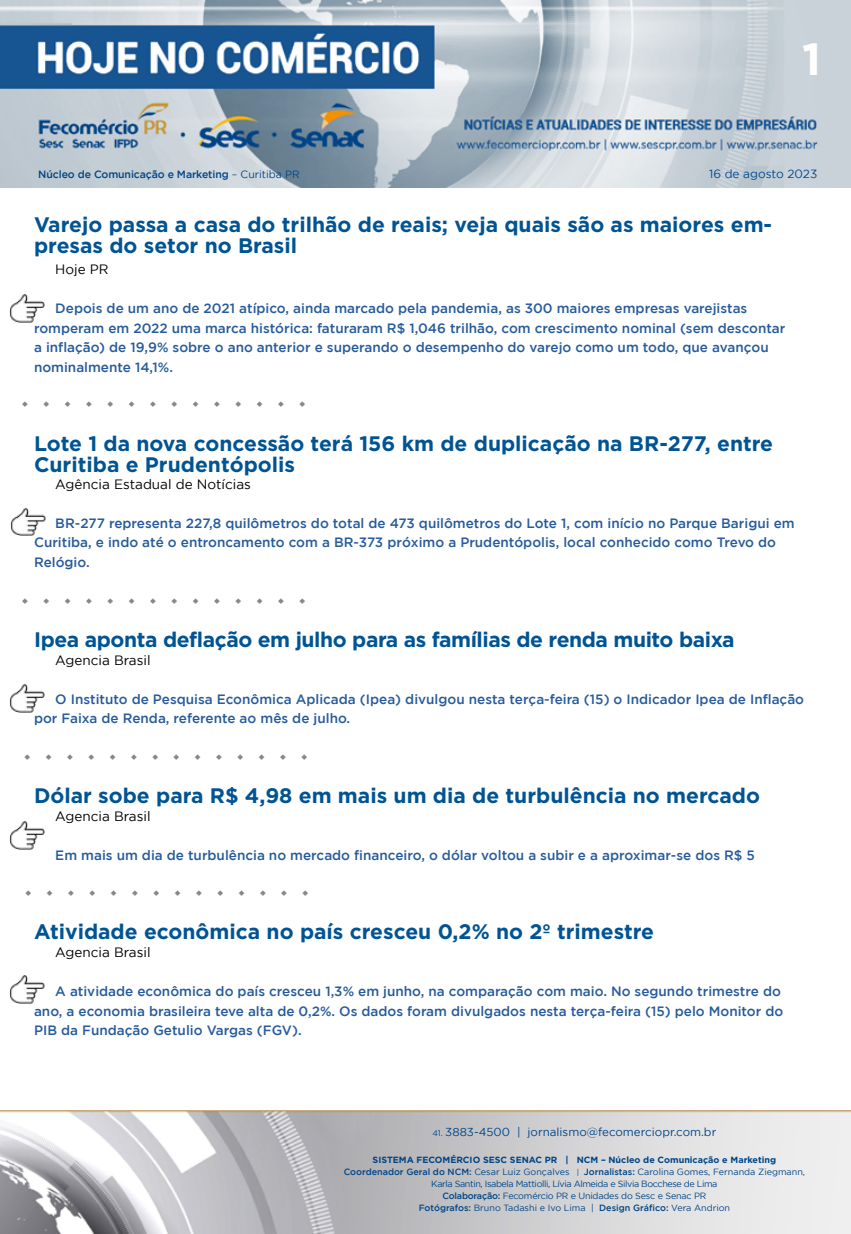
<style>
.page{position:relative;width:851px;height:1234px;background:#fff}
.page>*{position:absolute;margin:0;border:0;box-sizing:border-box;transform-origin:0 0}
.t1{font:700 45px "Gotham";color:#fff}
.t2{font:700 21px/21px "Gotham";color:#005493}
.t3{font:700 21px "Gotham";letter-spacing:-.02em;color:#005493}
.t4{font:500 13.5px/19.5px "Gotham";color:#275b9b}
.t5{font:13.5px "Gotham";color:#000}
.t6{font:11.85px "Gotham";color:#004a93}
.t7{font:11.55px "Gotham";color:#004587}
.t8{font:500 10.5px "Gotham";letter-spacing:-.01em;color:#004587}
.t9{font:9px/12px "Gotham";letter-spacing:-.02em;color:#004587;text-align:center}
.s1{font-weight:400}
.s2{font-size:8.25px}
.s3{font-weight:700}
.s4{font-weight:500}
.s5{font-size:7.65px}
</style>
<div class="page">
<img style="left:0;top:0;width:850px;height:188px">
<img style="left:0;top:1110px;width:850px;height:123px">
<img style="left:11px;top:508px;width:35px;height:27px">
<img style="left:9px;top:294px;width:36px;height:28px">
<img style="left:9px;top:684px;width:36px;height:28px">
<img style="left:9px;top:821px;width:36px;height:28px">
<img style="left:9px;top:975px;width:36px;height:28px">
<h1 class="t1" style="left:802px;top:33px;width:20px">1</h1>
<p class="t8" style="left:38px;top:168px;width:263px">Núcleo de Comunicação e Marketing <span class="s1">– Curitiba PR</span></p>
<p class="t6" style="left:709px;top:168px;width:110px">16 de agosto 2023</p>
<h2 class="t2" style="left:34px;top:213px;width:739px">Varejo passa a casa do trilhão de reais; veja quais são as maiores em&shy;presas do setor no Brasil</h2>
<p class="t5" style="left:55px;top:262px;width:55px">Hoje PR</p>
<p class="t4" style="left:34px;top:298px;width:752px;text-indent:21px">Depois de um ano de 2021 atípico, ainda marcado pela pandemia, as 300 maiores empresas varejistas romperam em 2022 uma marca histórica: faturaram R$ 1,046 trilhão, com crescimento nominal (sem descontar a inflação) de 19,9% sobre o ano anterior e superando o desempenho do varejo como um todo, que avançou nominalmente 14,1%.</p>
<h2 class="t2" style="left:34px;top:433px;width:740px">Lote 1 da nova concessão terá 156 km de duplicação na BR-277, entre<br>Curitiba e Prudentópolis</h2>
<p class="t5" style="left:55px;top:476px;width:197px">Agência Estadual de Notícias</p>
<p class="t4" style="left:34px;top:513px;width:762px;text-indent:21px">BR-277 representa 227,8 quilômetros do total de 473 quilômetros do Lote 1, com início no Parque Barigui em<br>Curitiba, e indo até o entroncamento com a BR-373 próximo a Prudentópolis, local conhecido como Trevo do<br>Relógio.</p>
<h2 class="t3" style="left:34px;top:626px;width:702px">Ipea aponta deflação em julho para as famílias de renda muito baixa</h2>
<p class="t5" style="left:55px;top:652px;width:97px">Agencia Brasil</p>
<p class="t4" style="left:34px;top:688px;width:771px;text-indent:21px">O Instituto de Pesquisa Econômica Aplicada (Ipea) divulgou nesta terça-feira (15) o Indicador Ipea de Inflação por Faixa de Renda, referente ao mês de julho.</p>
<h2 class="t2" style="left:34px;top:784px;width:727px">Dólar sobe para R$ 4,98 em mais um dia de turbulência no mercado</h2>
<p class="t5" style="left:55px;top:808px;width:97px">Agencia Brasil</p>
<p class="t4" style="left:55px;top:844px;width:701px">Em mais um dia de turbulência no mercado financeiro, o dólar voltou a subir e a aproximar-se dos R$ 5</p>
<h2 class="t2" style="left:34px;top:920px;width:621px">Atividade econômica no país cresceu 0,2% no 2º trimestre</h2>
<p class="t5" style="left:55px;top:944px;width:97px">Agencia Brasil</p>
<p class="t4" style="left:34px;top:981px;width:750px;text-indent:21px">A atividade econômica do país cresceu 1,3% em junho, na comparação com maio. No segundo trimestre do ano, a economia brasileira teve alta de 0,2%. Os dados foram divulgados nesta terça-feira (15) pelo Monitor do<br>PIB da Fundação Getulio Vargas (FGV).</p>
<p class="t7" style="left:432px;top:1125px;width:285px"><span class="s2">41.</span> 3883-4500 | jornalismo@fecomerciopr.com.br</p>
<p class="t9" style="left:343px;top:1153px;width:463px"><span class="s3">SISTEMA FECOMÉRCIO SESC SENAC PR | NCM – Núcleo de Comunicação e Marketing </span><span class="s4">Coordenador Geral do NCM:</span> Cesar Luiz Gonçalves <span class="s5">|</span> <span class="s4">Jornalistas:</span> Carolina Gomes, Fernanda Ziegmann, Karla Santin, Isabela Mattiolli, Lívia Almeida e Silvia Bocchese de Lima<br><span class="s4">Colaboração:</span> Fecomércio PR e Unidades do Sesc e Senac PR<br><span class="s4">Fotógrafos:</span> Bruno Tadashi e Ivo Lima | <span class="s4">Design Gráfico:</span> Vera Andrion</p>
</div>
